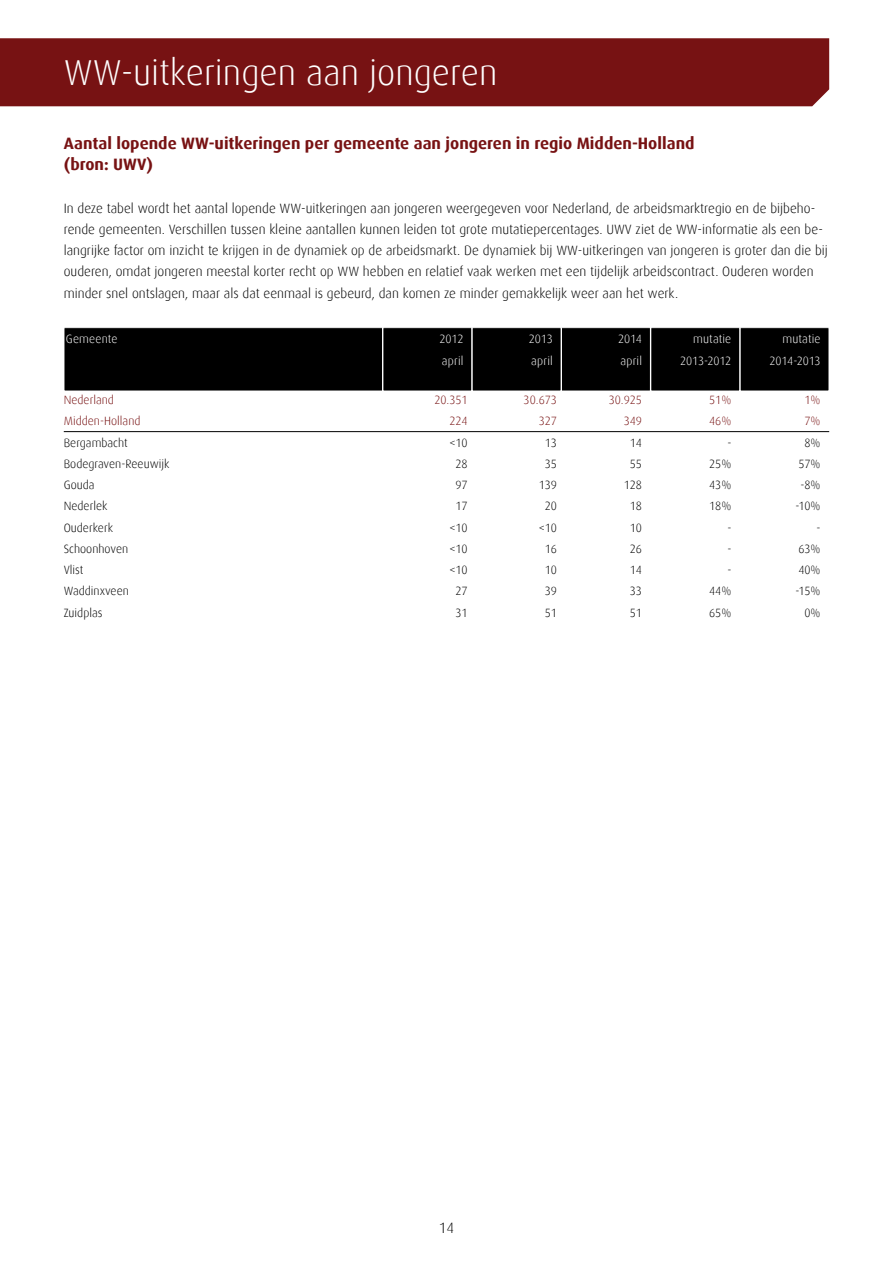
<style>
.page{position:relative;width:893px;height:1263px;background:#fff}
.page>*{position:absolute;margin:0;border:0;box-sizing:border-box;transform-origin:0 0}
.t1{font:300 36px "Dax";color:#fff}
.t2{font:700 16.5px/21.3px "Dax";color:#771213}
.t3{font:300 15px "Dax";color:#000}
.t4{font:300 13.5px/21.3px "Dax";color:#000}
.t5{font:300 12px "Dax";color:#000}
.t6{font:300 12px "Dax";color:#771213}
.t7{font:300 12px "Dax";letter-spacing:.01em;color:#fff}
.t8{font:300 12px "Dax";letter-spacing:-.01em;color:#fff}
</style>
<div class="page">
<div style="left:0;top:38px;width:829px;height:68px;background:#771213"></div>
<div style="left:64px;top:328px;width:318px;height:63px;background:#000"></div>
<div style="left:64px;top:327px;width:319px;height:64px;border:1px solid #fff"></div>
<div style="left:383px;top:328px;width:89px;height:63px;background:#000"></div>
<div style="left:383px;top:327px;width:89px;height:64px;border:1px solid #fff"></div>
<div style="left:740px;top:328px;width:89px;height:63px;background:#000"></div>
<div style="left:740px;top:327px;width:89px;height:64px;border:1px solid #fff"></div>
<div style="left:651px;top:328px;width:89px;height:63px;background:#000"></div>
<div style="left:651px;top:327px;width:89px;height:64px;border:1px solid #fff"></div>
<div style="left:561px;top:328px;width:89px;height:63px;background:#000"></div>
<div style="left:561px;top:327px;width:90px;height:64px;border:1px solid #fff"></div>
<div style="left:472px;top:328px;width:89px;height:63px;background:#000"></div>
<div style="left:472px;top:327px;width:89px;height:64px;border:1px solid #fff"></div>
<hr style="left:64px;top:431px;width:765px;height:1px;background:#000">
<h1 class="t1" style="left:64px;top:53px;width:435px">WW-uitkeringen aan jongeren</h1>
<p class="t2" style="left:64px;top:133px;width:632px">Aantal lopende WW-uitkeringen per gemeente aan jongeren in regio Midden-Holland (bron: UWV)</p>
<p class="t4" style="left:64px;top:197px;width:766px">In deze tabel wordt het aantal lopende WW-uitkeringen aan jongeren weergegeven voor Nederland, de arbeidsmarktregio en de bijbeho&shy;rende gemeenten. Verschillen tussen kleine aantallen kunnen leiden tot grote mutatiepercentages. UWV ziet de WW-informatie als een be&shy;langrijke factor om inzicht te krijgen in de dynamiek op de arbeidsmarkt. De dynamiek bij WW-uitkeringen van jongeren is groter dan die bij ouderen, omdat jongeren meestal korter recht op WW hebben en relatief vaak werken met een tijdelijk arbeidscontract. Ouderen worden minder snel ontslagen, maar als dat eenmaal is gebeurd, dan komen ze minder gemakkelijk weer aan het werk.</p>
<p class="t7" style="left:66px;top:332px;width:53px">Gemeente</p>
<p class="t7" style="left:439px;top:332px;width:26px">2012</p>
<p class="t7" style="left:529px;top:332px;width:26px">2013</p>
<p class="t7" style="left:618px;top:332px;width:25px">2014</p>
<p class="t7" style="left:693px;top:332px;width:40px">mutatie</p>
<p class="t7" style="left:782px;top:332px;width:40px">mutatie</p>
<p class="t7" style="left:442px;top:354px;width:23px">april</p>
<p class="t7" style="left:531px;top:354px;width:23px">april</p>
<p class="t7" style="left:621px;top:354px;width:23px">april</p>
<p class="t8" style="left:680px;top:354px;width:53px">2013-2012</p>
<p class="t8" style="left:769px;top:354px;width:53px">2014-2013</p>
<p class="t6" style="left:64px;top:393px;width:52px">Nederland</p>
<p class="t6" style="left:434px;top:393px;width:35px">20.351</p>
<p class="t6" style="left:524px;top:393px;width:35px">30.673</p>
<p class="t6" style="left:609px;top:393px;width:35px">30.925</p>
<p class="t6" style="left:709px;top:393px;width:24px">51%</p>
<p class="t6" style="left:804px;top:393px;width:18px">1%</p>
<p class="t6" style="left:64px;top:414px;width:78px">Midden-Holland</p>
<p class="t6" style="left:449px;top:414px;width:20px">224</p>
<p class="t6" style="left:539px;top:414px;width:20px">327</p>
<p class="t6" style="left:624px;top:414px;width:20px">349</p>
<p class="t6" style="left:709px;top:414px;width:24px">46%</p>
<p class="t6" style="left:804px;top:414px;width:18px">7%</p>
<p class="t5" style="left:64px;top:436px;width:66px">Bergambacht</p>
<p class="t5" style="left:449px;top:436px;width:20px">&lt;10</p>
<p class="t5" style="left:545px;top:436px;width:14px">13</p>
<p class="t5" style="left:630px;top:436px;width:14px">14</p>
<p class="t5" style="left:727px;top:436px;width:6px">-</p>
<p class="t5" style="left:804px;top:436px;width:18px">8%</p>
<p class="t5" style="left:64px;top:457px;width:107px">Bodegraven-Reeuwijk</p>
<p class="t5" style="left:455px;top:457px;width:14px">28</p>
<p class="t5" style="left:545px;top:457px;width:14px">35</p>
<p class="t5" style="left:630px;top:457px;width:14px">55</p>
<p class="t5" style="left:709px;top:457px;width:24px">25%</p>
<p class="t5" style="left:798px;top:457px;width:24px">57%</p>
<p class="t5" style="left:64px;top:478px;width:32px">Gouda</p>
<p class="t5" style="left:455px;top:478px;width:14px">97</p>
<p class="t5" style="left:539px;top:478px;width:20px">139</p>
<p class="t5" style="left:624px;top:478px;width:20px">128</p>
<p class="t5" style="left:709px;top:478px;width:24px">43%</p>
<p class="t5" style="left:800px;top:478px;width:22px">-8%</p>
<p class="t5" style="left:64px;top:500px;width:45px">Nederlek</p>
<p class="t5" style="left:455px;top:500px;width:14px">17</p>
<p class="t5" style="left:545px;top:500px;width:14px">20</p>
<p class="t5" style="left:630px;top:500px;width:14px">18</p>
<p class="t5" style="left:709px;top:500px;width:24px">18%</p>
<p class="t5" style="left:795px;top:500px;width:27px">-10%</p>
<p class="t5" style="left:64px;top:521px;width:51px">Ouderkerk</p>
<p class="t5" style="left:449px;top:521px;width:20px">&lt;10</p>
<p class="t5" style="left:539px;top:521px;width:20px">&lt;10</p>
<p class="t5" style="left:630px;top:521px;width:14px">10</p>
<p class="t5" style="left:727px;top:521px;width:6px">-</p>
<p class="t5" style="left:817px;top:521px;width:6px">-</p>
<p class="t5" style="left:64px;top:542px;width:66px">Schoonhoven</p>
<p class="t5" style="left:449px;top:542px;width:20px">&lt;10</p>
<p class="t5" style="left:545px;top:542px;width:14px">16</p>
<p class="t5" style="left:630px;top:542px;width:14px">26</p>
<p class="t5" style="left:727px;top:542px;width:6px">-</p>
<p class="t5" style="left:798px;top:542px;width:24px">63%</p>
<p class="t5" style="left:64px;top:563px;width:21px">Vlist</p>
<p class="t5" style="left:449px;top:563px;width:20px">&lt;10</p>
<p class="t5" style="left:545px;top:563px;width:14px">10</p>
<p class="t5" style="left:630px;top:563px;width:14px">14</p>
<p class="t5" style="left:727px;top:563px;width:6px">-</p>
<p class="t5" style="left:798px;top:563px;width:24px">40%</p>
<p class="t5" style="left:64px;top:585px;width:67px">Waddinxveen</p>
<p class="t5" style="left:455px;top:585px;width:14px">27</p>
<p class="t5" style="left:545px;top:585px;width:14px">39</p>
<p class="t5" style="left:630px;top:585px;width:14px">33</p>
<p class="t5" style="left:709px;top:585px;width:24px">44%</p>
<p class="t5" style="left:795px;top:585px;width:27px">-15%</p>
<p class="t5" style="left:64px;top:606px;width:40px">Zuidplas</p>
<p class="t5" style="left:455px;top:606px;width:14px">31</p>
<p class="t5" style="left:545px;top:606px;width:14px">51</p>
<p class="t5" style="left:630px;top:606px;width:14px">51</p>
<p class="t5" style="left:709px;top:606px;width:24px">65%</p>
<p class="t5" style="left:804px;top:606px;width:18px">0%</p>
<p class="t3" style="left:439px;top:1220px;width:17px">14</p>
</div>
